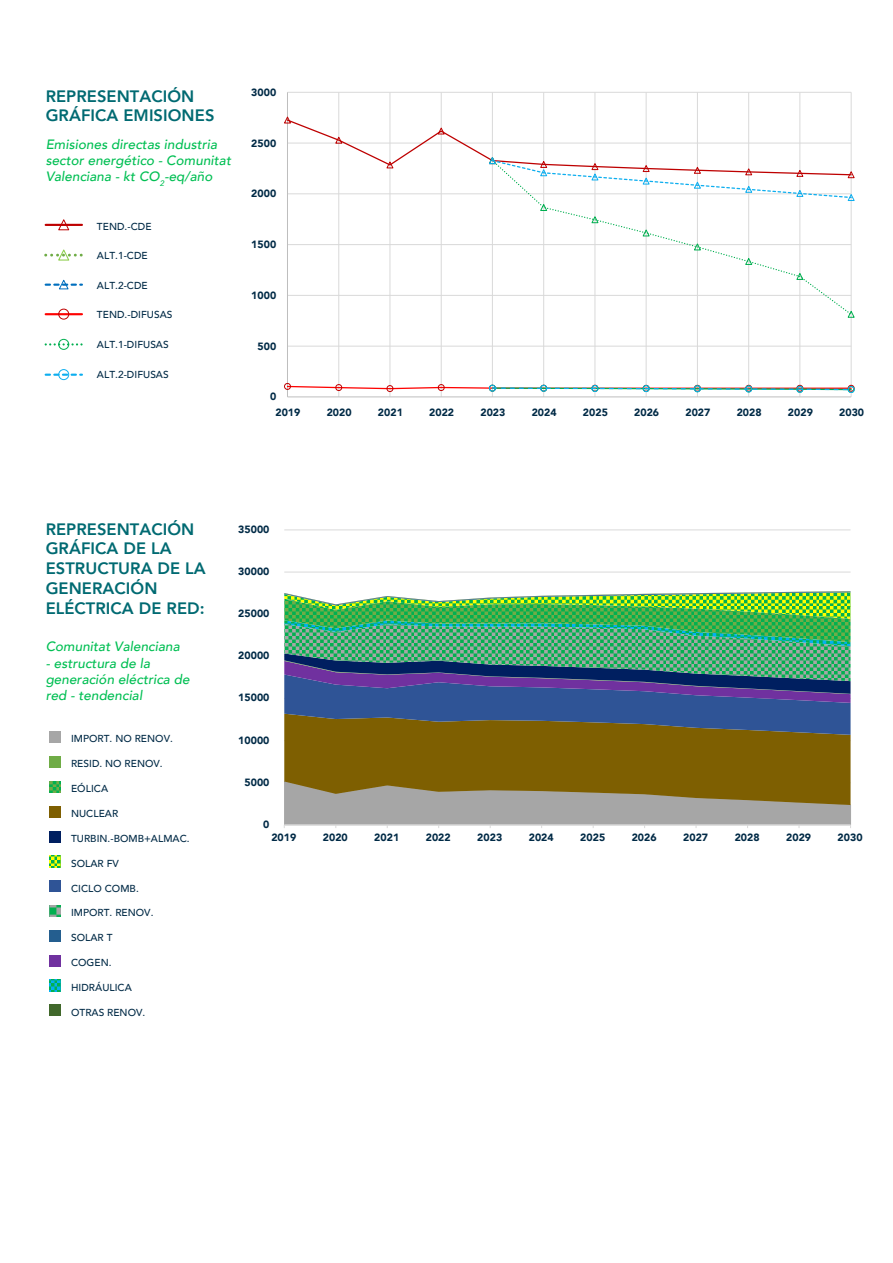
<style>
.page{position:relative;width:893px;height:1263px;background:#fff}
.page>*{position:absolute;margin:0;border:0;box-sizing:border-box;transform-origin:0 0}
.t1{font:800 16.5px/19.8px "Avenir";letter-spacing:.005em;color:#006a72}
.t2{font:italic 500 13.5px/16.2px "Avenir";letter-spacing:.005em;color:#00bf53}
.t3{font:900 10.5px "Avenir";letter-spacing:.005em;color:#002a46}
.t4{font:500 10.05px "Avenir";letter-spacing:.005em;color:#002a46}
</style>
<div class="page">
<hr style="left:287px;top:346px;width:564px;height:1px;background:#d9d9d9">
<hr style="left:287px;top:295px;width:564px;height:1px;background:#d9d9d9">
<hr style="left:287px;top:244px;width:564px;height:1px;background:#d9d9d9">
<hr style="left:287px;top:92px;width:564px;height:1px;background:#d9d9d9">
<hr style="left:338px;top:92px;width:1px;height:305px;background:#d9d9d9">
<hr style="left:390px;top:92px;width:1px;height:305px;background:#d9d9d9">
<hr style="left:441px;top:92px;width:1px;height:305px;background:#d9d9d9">
<hr style="left:492px;top:92px;width:1px;height:305px;background:#d9d9d9">
<hr style="left:543px;top:92px;width:1px;height:305px;background:#d9d9d9">
<hr style="left:595px;top:92px;width:1px;height:305px;background:#d9d9d9">
<hr style="left:646px;top:92px;width:1px;height:305px;background:#d9d9d9">
<hr style="left:697px;top:92px;width:1px;height:305px;background:#d9d9d9">
<hr style="left:748px;top:92px;width:1px;height:305px;background:#d9d9d9">
<hr style="left:799px;top:92px;width:1px;height:305px;background:#d9d9d9">
<hr style="left:851px;top:92px;width:1px;height:305px;background:#d9d9d9">
<hr style="left:287px;top:92px;width:1px;height:305px;background:#bebebe">
<hr style="left:287px;top:397px;width:564px;height:1px;background:#bebebe">
<svg style="left:544px;top:223px;width:308px;height:93px"></svg>
<svg style="left:642px;top:229px;width:8px;height:8px"></svg>
<svg style="left:693px;top:243px;width:8px;height:8px"></svg>
<svg style="left:745px;top:258px;width:8px;height:7px"></svg>
<svg style="left:796px;top:273px;width:8px;height:7px"></svg>
<svg style="left:847px;top:310px;width:8px;height:8px"></svg>
<svg style="left:284px;top:116px;width:571px;height:107px"></svg>
<div style="left:284px;top:383px;width:7px;height:7px;border:1px solid #be0000;border-radius:50%"></div>
<div style="left:336px;top:384px;width:6px;height:7px;border:1px solid #be0000;border-radius:50%"></div>
<div style="left:438px;top:384px;width:6px;height:7px;border:1px solid #be0000;border-radius:50%"></div>
<img style="left:286px;top:385px;width:568px;height:7px">
<div style="left:848px;top:386px;width:6px;height:7px;border:1px solid #0daeef;border-radius:50%"></div>
<hr style="left:46px;top:224px;width:36px;height:2px;background:#be0000">
<svg style="left:58px;top:219px;width:12px;height:11px"></svg>
<svg style="left:46px;top:249px;width:36px;height:12px"></svg>
<svg style="left:46px;top:279px;width:36px;height:11px"></svg>
<hr style="left:46px;top:313px;width:36px;height:2px;background:#fe0200">
<div style="left:58px;top:309px;width:11px;height:10px;border:1px solid #be0000;border-radius:50%"></div>
<svg style="left:46px;top:343px;width:36px;height:2px"></svg>
<div style="left:58px;top:339px;width:11px;height:11px;border:1px solid #00af50;border-radius:50%"></div>
<svg style="left:46px;top:374px;width:36px;height:2px"></svg>
<div style="left:58px;top:369px;width:11px;height:11px;border:1px solid #0daeef;border-radius:50%"></div>
<hr style="left:284px;top:572px;width:566px;height:1px;background:#d9d9d9">
<hr style="left:284px;top:530px;width:566px;height:1px;background:#d9d9d9">
<div style="left:284px;top:735px;width:566px;height:46px;background:#7e5f01"></div>
<svg style="left:284px;top:591px;width:566px;height:144px;background:#4f8472"></svg>
<svg style="left:284px;top:781px;width:567px;height:47px;background:#a0987e"></svg>
<div style="left:49px;top:732px;width:12px;height:11px;background:#a6a6a6"></div>
<div style="left:49px;top:756px;width:12px;height:12px;background:#6fac46"></div>
<div style="left:49px;top:806px;width:12px;height:12px;background:#7e5f01"></div>
<div style="left:49px;top:831px;width:12px;height:11px;background:#001f60"></div>
<svg style="left:49px;top:856px;width:12px;height:11px"></svg>
<svg style="left:49px;top:781px;width:12px;height:12px"></svg>
<div style="left:49px;top:881px;width:12px;height:11px;background:#2f5496"></div>
<svg style="left:49px;top:905px;width:12px;height:12px"></svg>
<div style="left:49px;top:930px;width:12px;height:12px;background:#245e8f"></div>
<div style="left:49px;top:955px;width:12px;height:11px;background:#70319f"></div>
<svg style="left:49px;top:980px;width:12px;height:11px"></svg>
<div style="left:49px;top:1005px;width:12px;height:11px;background:#41682b"></div>
<h1 class="t1" style="left:46px;top:86px;width:170px">REPRESENTACIÓN<br>GRÁFICA EMISIONES</h1>
<h2 class="t2" style="left:46px;top:136px;width:187px">Emisiones directas industria sector energético - Comunitat<br>Valenciana - kt CO<sub>2</sub>-eq/año</h2>
<p class="t4" style="left:97px;top:217px;width:56px">TEND.-CDE</p>
<p class="t4" style="left:97px;top:247px;width:52px">ALT.1-CDE</p>
<p class="t4" style="left:97px;top:277px;width:52px">ALT.2-CDE</p>
<p class="t4" style="left:97px;top:306px;width:77px">TEND.-DIFUSAS</p>
<p class="t4" style="left:97px;top:336px;width:73px">ALT.1-DIFUSAS</p>
<p class="t4" style="left:97px;top:365px;width:73px">ALT.2-DIFUSAS</p>
<p class="t3" style="left:251px;top:83px;width:26px">3000</p>
<p class="t3" style="left:251px;top:134px;width:26px">2500</p>
<p class="t3" style="left:251px;top:185px;width:26px">2000</p>
<p class="t3" style="left:251px;top:235px;width:26px">1500</p>
<p class="t3" style="left:251px;top:286px;width:26px">1000</p>
<p class="t3" style="left:257px;top:337px;width:20px">500</p>
<p class="t3" style="left:270px;top:388px;width:8px">0</p>
<p class="t3" style="left:275px;top:403px;width:26px">2019</p>
<p class="t3" style="left:327px;top:403px;width:26px">2020</p>
<p class="t3" style="left:378px;top:403px;width:26px">2021</p>
<p class="t3" style="left:429px;top:403px;width:26px">2022</p>
<p class="t3" style="left:480px;top:403px;width:26px">2023</p>
<p class="t3" style="left:532px;top:403px;width:26px">2024</p>
<p class="t3" style="left:583px;top:403px;width:26px">2025</p>
<p class="t3" style="left:634px;top:403px;width:26px">2026</p>
<p class="t3" style="left:685px;top:403px;width:26px">2027</p>
<p class="t3" style="left:737px;top:403px;width:26px">2028</p>
<p class="t3" style="left:788px;top:403px;width:26px">2029</p>
<p class="t3" style="left:839px;top:403px;width:26px">2030</p>
<h1 class="t1" style="left:46px;top:519px;width:162px">REPRESENTACIÓN<br>GRÁFICA DE LA<br>ESTRUCTURA DE LA<br>GENERACIÓN<br>ELÉCTRICA DE RED:</h1>
<h2 class="t2" style="left:46px;top:639px;width:136px">Comunitat Valenciana</h2>
<h2 class="t2" style="left:46px;top:655px;width:145px">- estructura de la generación eléctrica de red - tendencial</h2>
<p class="t4" style="left:71px;top:730px;width:103px">IMPORT. NO RENOV.</p>
<p class="t4" style="left:71px;top:755px;width:93px">RESID. NO RENOV.</p>
<p class="t4" style="left:71px;top:780px;width:39px">EÓLICA</p>
<p class="t4" style="left:71px;top:805px;width:49px">NUCLEAR</p>
<p class="t4" style="left:71px;top:829px;width:120px">TURBIN.-BOMB+ALMAC.</p>
<p class="t4" style="left:71px;top:854px;width:49px">SOLAR FV</p>
<p class="t4" style="left:71px;top:879px;width:69px">CICLO COMB.</p>
<p class="t4" style="left:71px;top:904px;width:84px">IMPORT. RENOV.</p>
<p class="t4" style="left:71px;top:929px;width:43px">SOLAR T</p>
<p class="t4" style="left:71px;top:954px;width:42px">COGEN.</p>
<p class="t4" style="left:71px;top:979px;width:62px">HIDRÁULICA</p>
<p class="t4" style="left:71px;top:1004px;width:76px">OTRAS RENOV.</p>
<p class="t3" style="left:238px;top:520px;width:33px">35000</p>
<p class="t3" style="left:238px;top:562px;width:33px">30000</p>
<p class="t3" style="left:238px;top:604px;width:33px">25000</p>
<p class="t3" style="left:238px;top:647px;width:33px">20000</p>
<p class="t3" style="left:238px;top:689px;width:33px">15000</p>
<p class="t3" style="left:238px;top:731px;width:33px">10000</p>
<p class="t3" style="left:244px;top:773px;width:26px">5000</p>
<p class="t3" style="left:263px;top:815px;width:8px">0</p>
<p class="t3" style="left:271px;top:828px;width:26px">2019</p>
<p class="t3" style="left:323px;top:828px;width:26px">2020</p>
<p class="t3" style="left:374px;top:828px;width:26px">2021</p>
<p class="t3" style="left:426px;top:828px;width:26px">2022</p>
<p class="t3" style="left:477px;top:828px;width:26px">2023</p>
<p class="t3" style="left:529px;top:828px;width:26px">2024</p>
<p class="t3" style="left:580px;top:828px;width:26px">2025</p>
<p class="t3" style="left:632px;top:828px;width:26px">2026</p>
<p class="t3" style="left:683px;top:828px;width:26px">2027</p>
<p class="t3" style="left:735px;top:828px;width:26px">2028</p>
<p class="t3" style="left:786px;top:828px;width:26px">2029</p>
<p class="t3" style="left:838px;top:828px;width:26px">2030</p>
</div>
